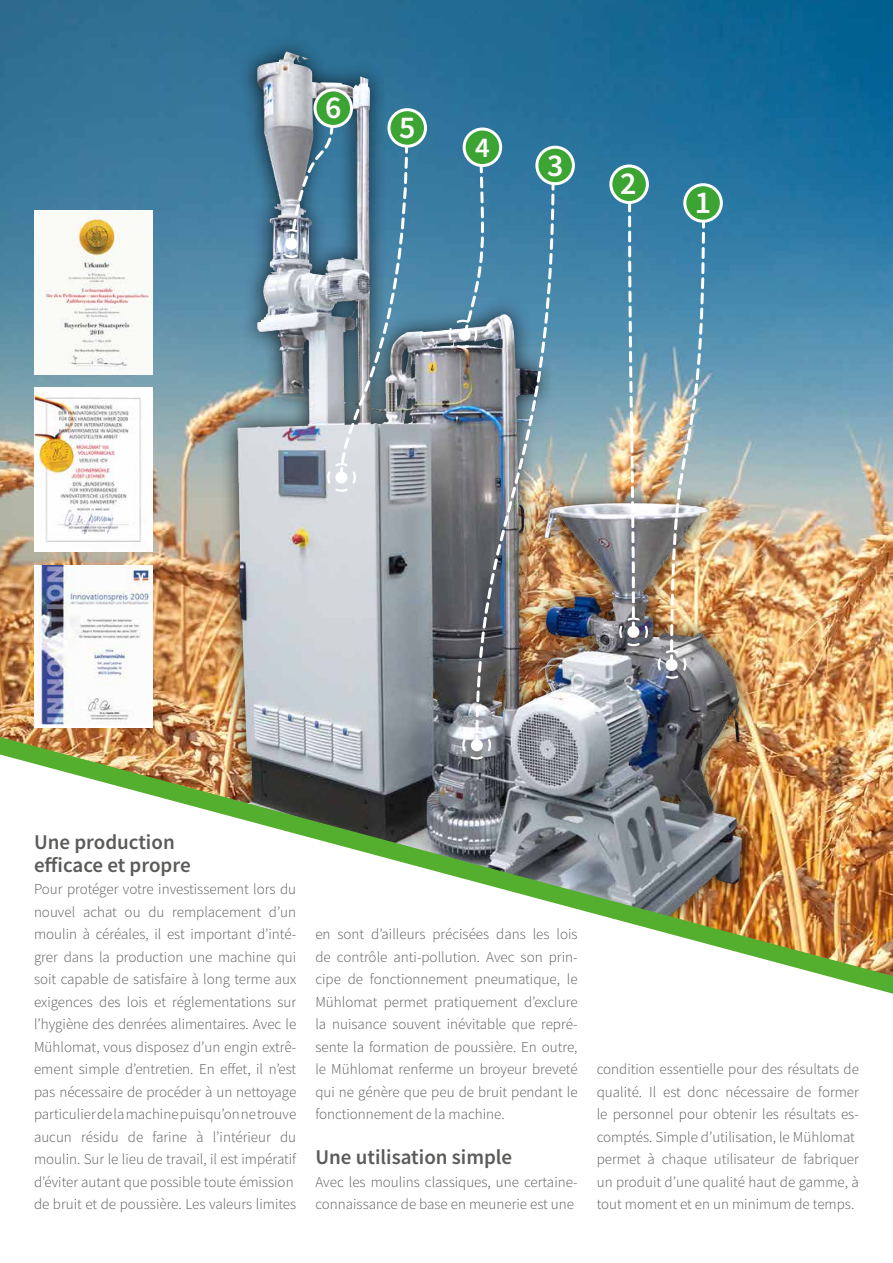
<style>
.page{position:relative;width:893px;height:1263px;background:#fff}
.page>*{position:absolute;margin:0;border:0;box-sizing:border-box;transform-origin:0 0}
.t1{font:600 31.95px "Source Sans Pro";color:#fff}
.t2{font:600 28.65px "Source Sans Pro";color:#fff}
.t3{font:600 21px/22.5px "Source Sans Pro";color:#5b5b5a}
.t4{font:300 15px/22.5px "Source Sans Pro";color:#5b5b5a}
</style>
<div class="page">
<img style="left:0;top:0;width:893px;height:994px">
<h1 class="t1" style="left:325px;top:86px;width:18px">6</h1>
<h1 class="t1" style="left:399px;top:106px;width:18px">5</h1>
<h2 class="t2" style="left:475px;top:128px;width:16px">4</h2>
<h1 class="t1" style="left:547px;top:144px;width:18px">3</h1>
<h1 class="t1" style="left:620px;top:163px;width:18px">2</h1>
<h1 class="t1" style="left:695px;top:181px;width:18px">1</h1>
<h3 class="t3" style="left:34px;top:831px;width:158px">Une production efficace et propre</h3>
<p class="t4" style="left:34px;top:878px;width:264px">Pour protéger votre investissement lors du nouvel achat ou du remplacement d’un moulin à céréales, il est important d’inté&shy;grer dans la production une machine qui soit capable de satisfaire à long terme aux exigences des lois et réglementations sur l’hygiène des denrées alimentaires. Avec le Mühlomat, vous disposez d’un engin extrê&shy;ement simple d’entretien. En effet, il n’est pas nécessaire de procéder à un nettoyage particulier de la machine puisqu’on ne trouve aucun résidu de farine à l’intérieur du moulin. Sur le lieu de travail, il est impératif d’éviter autant que possible toute émission de bruit et de poussière. Les valeurs limites</p>
<p class="t4" style="left:315px;top:923px;width:264px;text-align:justify">en sont d’ailleurs précisées dans les lois de contrôle anti-pollution. Avec son prin&shy;cipe de fonctionnement pneumatique, le Mühlomat permet pratiquement d’exclure la nuisance souvent inévitable que repré&shy;sente la formation de poussière. En outre, le Mühlomat renferme un broyeur breveté qui ne génère que peu de bruit pendant le fonctionnement de la machine.</p>
<h3 class="t3" style="left:315px;top:1146px;width:198px">Une utilisation simple</h3>
<p class="t4" style="left:315px;top:1170px;width:264px">Avec les moulins classiques, une certaine&shy;connaissance de base en meunerie est une</p>
<p class="t4" style="left:597px;top:1058px;width:264px">condition essentielle pour des résultats de qualité. Il est donc nécessaire de former le personnel pour obtenir les résultats es&shy;comptés. Simple d’utilisation, le Mühlomat permet à chaque utilisateur de fabriquer un produit d’une qualité haut de gamme, à tout moment et en un minimum de temps.</p>
</div>
